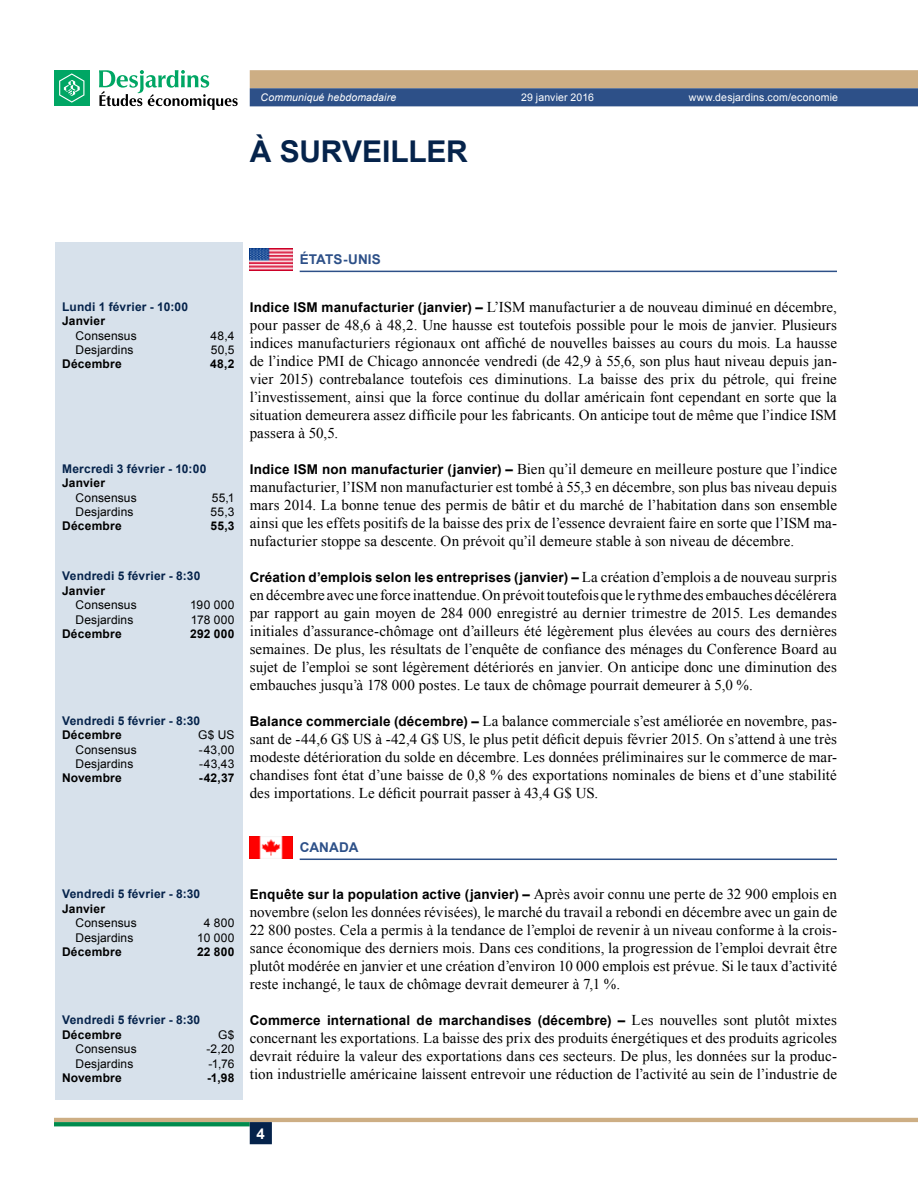
<style>
.page{position:relative;width:918px;height:1188px;background:#fff}
.page>*{position:absolute;margin:0;border:0;box-sizing:border-box;transform-origin:0 0}
.t1{font:700 30px "Arial";letter-spacing:-.005em;color:#05234b}
.t2{font:15px/18px "Times New Roman";letter-spacing:.005em;color:#000;text-align:justify}
.t3{font:700 15px "Arial";color:#fff}
.t4{font:700 13.5px "Arial";letter-spacing:.015em;color:#000}
.t5{font:700 13.5px "Arial";letter-spacing:.01em;color:#2d5088}
.t6{font:12px "Arial";letter-spacing:.01em;color:#000}
.t7{font:700 12px "Arial";letter-spacing:.02em;color:#05234b}
.t8{font:700 12px "Arial";letter-spacing:.02em;color:#000}
.t9{font:10.5px "Arial";letter-spacing:.015em;color:#fff}
.t10{font:italic 10.5px "Arial";letter-spacing:.015em;color:#fff}
.s1{font-family:"Arial";font-weight:700;font-size:13.5px}
.s2{font-family:"Times New Roman";font-weight:400;font-size:15px}
</style>
<div class="page">
<svg style="left:250px;top:70px;width:668px;height:36px;background:#7e8087"></svg>
<hr style="left:54px;top:1118px;width:864px;height:4px;background:#cdae84">
<svg style="left:54px;top:1122px;width:196px;height:4px"></svg>
<div style="left:250px;top:1122px;width:22px;height:22px;background:#05234b;border:2px solid #05234b"></div>
<div style="left:54px;top:70px;width:36px;height:36px;background:#00a664"></div>
<svg style="left:59px;top:73px;width:25px;height:30px"></svg>
<svg style="left:99px;top:70px;width:139px;height:40px"></svg>
<hr style="left:300px;top:271px;width:537px;height:1px;background:#2d5088">
<img style="left:250px;top:249px;width:43px;height:21px">
<hr style="left:300px;top:859px;width:537px;height:1px;background:#2d5088">
<img style="left:250px;top:837px;width:43px;height:21px">
<div style="left:55px;top:242px;width:187px;height:858px;background:#d7e1eb"></div>
<p class="t10" style="left:261px;top:91px;width:137px">Communiqué hebdomadaire</p>
<p class="t9" style="left:521px;top:91px;width:74px">29 janvier 2016</p>
<p class="t9" style="left:689px;top:91px;width:151px">www.desjardins.com/economie</p>
<h1 class="t1" style="left:250px;top:132px;width:220px">À surveiller</h1>
<p class="t7" style="left:62px;top:298px;width:128px">Lundi 1 février - 10:00</p>
<p class="t8" style="left:62px;top:313px;width:45px">Janvier</p>
<p class="t6" style="left:76px;top:327px;width:63px">Consensus</p>
<p class="t6" style="left:211px;top:327px;width:25px">48,4</p>
<p class="t6" style="left:76px;top:342px;width:59px">Desjardins</p>
<p class="t6" style="left:211px;top:342px;width:25px">50,5</p>
<p class="t8" style="left:62px;top:356px;width:61px">Décembre</p>
<p class="t8" style="left:210px;top:356px;width:26px">48,2</p>
<p class="t7" style="left:62px;top:460px;width:146px">Mercredi 3 février - 10:00</p>
<p class="t8" style="left:62px;top:475px;width:45px">Janvier</p>
<p class="t6" style="left:76px;top:489px;width:63px">Consensus</p>
<p class="t6" style="left:212px;top:489px;width:24px">55,1</p>
<p class="t6" style="left:76px;top:504px;width:59px">Desjardins</p>
<p class="t6" style="left:211px;top:504px;width:25px">55,3</p>
<p class="t8" style="left:62px;top:518px;width:61px">Décembre</p>
<p class="t8" style="left:211px;top:518px;width:26px">55,3</p>
<p class="t7" style="left:62px;top:568px;width:140px">Vendredi 5 février - 8:30</p>
<p class="t8" style="left:62px;top:583px;width:45px">Janvier</p>
<p class="t6" style="left:76px;top:597px;width:63px">Consensus</p>
<p class="t6" style="left:190px;top:597px;width:46px">190 000</p>
<p class="t6" style="left:76px;top:612px;width:59px">Desjardins</p>
<p class="t6" style="left:191px;top:612px;width:45px">178 000</p>
<p class="t8" style="left:62px;top:626px;width:61px">Décembre</p>
<p class="t8" style="left:190px;top:626px;width:46px">292 000</p>
<p class="t7" style="left:62px;top:713px;width:140px">Vendredi 5 février - 8:30</p>
<p class="t8" style="left:62px;top:727px;width:61px">Décembre</p>
<p class="t6" style="left:198px;top:727px;width:38px">G$ US</p>
<p class="t6" style="left:76px;top:742px;width:63px">Consensus</p>
<p class="t6" style="left:199px;top:742px;width:37px">-43,00</p>
<p class="t6" style="left:76px;top:756px;width:59px">Desjardins</p>
<p class="t6" style="left:199px;top:756px;width:37px">-43,43</p>
<p class="t8" style="left:62px;top:770px;width:61px">Novembre</p>
<p class="t8" style="left:199px;top:770px;width:37px">-42,37</p>
<p class="t5" style="left:300px;top:250px;width:83px">États-Unis</p>
<p class="t2" style="left:250px;top:297px;width:589px"><span class="s1">Indice ISM manufacturier (janvier) –</span> L’ISM manufacturier a de nouveau diminué en décembre, pour passer de 48,6 à 48,2. Une hausse est toutefois possible pour le mois de janvier. Plusieurs indices manufacturiers régionaux ont affiché de nouvelles baisses au cours du mois. La hausse de l’indice PMI de Chicago annoncée vendredi (de 42,9 à 55,6, son plus haut niveau depuis jan&shy;vier 2015) contrebalance toutefois ces diminutions. La baisse des prix du pétrole, qui freine l’investissement, ainsi que la force continue du dollar américain font cependant en sorte que la situation demeurera assez difficile pour les fabricants. On anticipe tout de même que l’indice ISM passera à 50,5.</p>
<p class="t2" style="left:250px;top:459px;width:589px"><span class="s1">Indice ISM non manufacturier (janvier) –</span> Bien qu’il demeure en meilleure posture que l’indice manufacturier, l’ISM non manufacturier est tombé à 55,3 en décembre, son plus bas niveau depuis mars 2014. La bonne tenue des permis de bâtir et du marché de l’habitation dans son ensemble ainsi que les effets positifs de la baisse des prix de l’essence devraient faire en sorte que l’ISM ma&shy;nufacturier stoppe sa descente. On prévoit qu’il demeure stable à son niveau de décembre.</p>
<p class="t4" style="left:250px;top:568px;width:589px">Création d’emplois selon les entreprises (janvier) – <span class="s2">La création d’emplois a de nouveau surpris</span></p>
<p class="t2" style="left:250px;top:585px;width:589px">en décembre avec une force inattendue. On prévoit toutefois que le rythme des embauches décélérera par rapport au gain moyen de 284 000 enregistré au dernier trimestre de 2015. Les demandes initiales d’assurance-chômage ont d’ailleurs été légèrement plus élevées au cours des dernières semaines. De plus, les résultats de l’enquête de confiance des ménages du Conference Board au sujet de l’emploi se sont légèrement détériorés en janvier. On anticipe donc une diminution des embauches jusqu’à 178 000 postes. Le taux de chômage pourrait demeurer à 5,0 %.</p>
<p class="t2" style="left:250px;top:711px;width:589px"><span class="s1">Balance commerciale (décembre) –</span> La balance commerciale s’est améliorée en novembre, pas&shy;sant de -44,6 G$ US à -42,4 G$ US, le plus petit déficit depuis février 2015. On s’attend à une très modeste détérioration du solde en décembre. Les données préliminaires sur le commerce de mar&shy;chandises font état d’une baisse de 0,8 % des exportations nominales de biens et d’une stabilité des importations. Le déficit pourrait passer à 43,4 G$ US.</p>
<p class="t7" style="left:62px;top:886px;width:140px">Vendredi 5 février - 8:30</p>
<p class="t8" style="left:62px;top:901px;width:45px">Janvier</p>
<p class="t6" style="left:76px;top:915px;width:63px">Consensus</p>
<p class="t6" style="left:204px;top:915px;width:32px">4 800</p>
<p class="t6" style="left:76px;top:930px;width:59px">Desjardins</p>
<p class="t6" style="left:197px;top:930px;width:39px">10 000</p>
<p class="t8" style="left:62px;top:944px;width:61px">Décembre</p>
<p class="t8" style="left:197px;top:944px;width:39px">22 800</p>
<p class="t7" style="left:62px;top:1012px;width:140px">Vendredi 5 février - 8:30</p>
<p class="t8" style="left:62px;top:1027px;width:61px">Décembre</p>
<p class="t6" style="left:218px;top:1027px;width:18px">G$</p>
<p class="t6" style="left:76px;top:1041px;width:63px">Consensus</p>
<p class="t6" style="left:207px;top:1041px;width:29px">-2,20</p>
<p class="t6" style="left:76px;top:1055px;width:59px">Desjardins</p>
<p class="t6" style="left:208px;top:1055px;width:28px">-1,76</p>
<p class="t8" style="left:62px;top:1070px;width:61px">Novembre</p>
<p class="t8" style="left:207px;top:1070px;width:29px">-1,98</p>
<p class="t5" style="left:300px;top:838px;width:60px">Canada</p>
<p class="t2" style="left:250px;top:885px;width:589px"><span class="s1">Enquête sur la population active (janvier) –</span> Après avoir connu une perte de 32 900 emplois en novembre (selon les données révisées), le marché du travail a rebondi en décembre avec un gain de 22 800 postes. Cela a permis à la tendance de l’emploi de revenir à un niveau conforme à la crois&shy;sance économique des derniers mois. Dans ces conditions, la progression de l’emploi devrait être plutôt modérée en janvier et une création d’environ 10 000 emplois est prévue. Si le taux d’activité reste inchangé, le taux de chômage devrait demeurer à 7,1 %.</p>
<p class="t4" style="left:250px;top:1012px;width:589px">Commerce international de marchandises (décembre) – <span class="s2">Les nouvelles sont plutôt mixtes</span></p>
<p class="t2" style="left:250px;top:1029px;width:589px">concernant les exportations. La baisse des prix des produits énergétiques et des produits agricoles devrait réduire la valeur des exportations dans ces secteurs. De plus, les données sur la produc&shy;tion industrielle américaine laissent entrevoir une réduction de l’activité au sein de l’industrie de</p>
<p class="t3" style="left:257px;top:1123px;width:10px">4</p>
</div>
